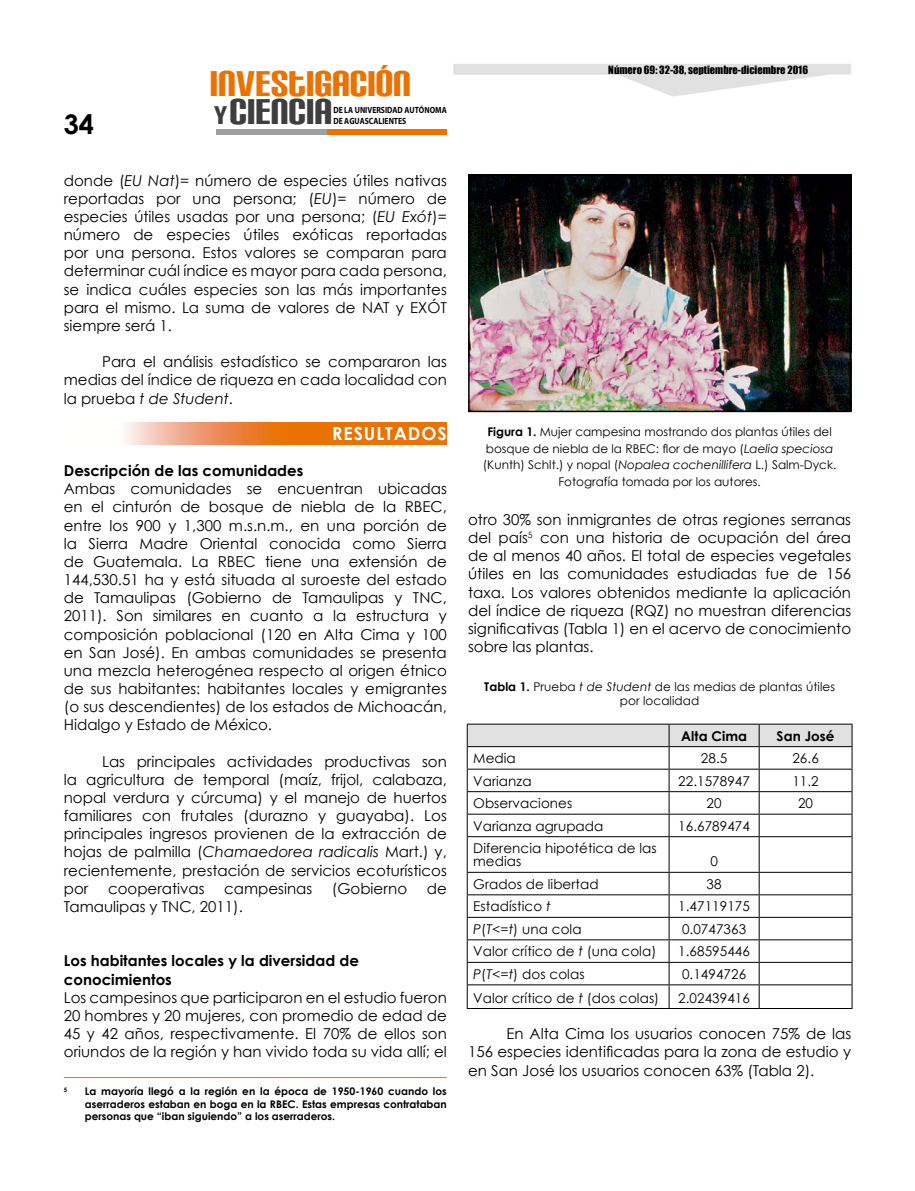
<style>
.page{position:relative;width:915px;height:1191px;background:#fff}
.page>*{position:absolute;margin:0;border:0;box-sizing:border-box;transform-origin:0 0}
.t1{font:43.05px "Carbon Block";color:#ea7200}
.t2{font:43.05px "Carbon Block";color:#3e3e3e}
.t3{font:700 27px "Century Gothic";color:#000}
.t4{font:700 18px "Century Gothic";letter-spacing:.05em;color:#fff}
.t5{font:15px/18.1px "Century Gothic";color:#000;text-align:justify}
.t6{font:700 15px/18.1px "Century Gothic";color:#000}
.t7{font:13.5px/13.5px "Century Gothic";letter-spacing:.005em;color:#000}
.t8{font:700 13.5px "Century Gothic";letter-spacing:.005em;color:#000}
.t9{font:12px/16.5px "Century Gothic";color:#000;text-align:center}
.t10{font:700 10.5px/12.6px "Century Gothic";color:#000;text-align:justify}
.t11{font:10.5px "Impact";color:#000}
.t12{font:700 9px/10.5px "Myriad Pro";color:#000;scale:.85 1}
.t13{font:700 6.15px "Century Gothic";color:#000}
.s1{font-size:30.75px}
.s2{font-style:italic}
.s3{font-weight:700}
</style>
<div class="page">
<svg style="left:453px;top:64px;width:397px;height:33px"></svg>
<div style="left:216px;top:129px;width:214px;height:6px;background:#9f9f9f"></div>
<div style="left:327px;top:129px;width:119px;height:6px;background:#ea7200"></div>
<svg style="left:124px;top:422px;width:322px;height:23px;background:#ec8939"></svg>
<hr style="left:466px;top:723px;width:202px;height:1px;background:#000">
<hr style="left:668px;top:723px;width:90px;height:1px;background:#000">
<hr style="left:758px;top:723px;width:94px;height:1px;background:#000">
<svg style="left:466px;top:724px;width:386px;height:112px"></svg>
<hr style="left:466px;top:836px;width:202px;height:1px;background:#000">
<hr style="left:466px;top:837px;width:1px;height:35px;background:#000">
<hr style="left:668px;top:836px;width:90px;height:1px;background:#000">
<hr style="left:668px;top:837px;width:1px;height:35px;background:#000">
<hr style="left:758px;top:836px;width:94px;height:1px;background:#000">
<hr style="left:758px;top:837px;width:1px;height:35px;background:#000">
<hr style="left:851px;top:837px;width:1px;height:35px;background:#000">
<hr style="left:466px;top:872px;width:202px;height:1px;background:#000">
<hr style="left:668px;top:872px;width:90px;height:1px;background:#000">
<hr style="left:758px;top:872px;width:94px;height:1px;background:#000">
<hr style="left:466px;top:894px;width:202px;height:1px;background:#000">
<hr style="left:668px;top:894px;width:90px;height:1px;background:#000">
<hr style="left:758px;top:894px;width:94px;height:1px;background:#000">
<hr style="left:466px;top:917px;width:202px;height:1px;background:#000">
<hr style="left:668px;top:917px;width:90px;height:1px;background:#000">
<hr style="left:758px;top:917px;width:94px;height:1px;background:#000">
<hr style="left:466px;top:939px;width:202px;height:1px;background:#000">
<hr style="left:668px;top:939px;width:90px;height:1px;background:#000">
<hr style="left:758px;top:939px;width:94px;height:1px;background:#000">
<hr style="left:466px;top:962px;width:202px;height:1px;background:#000">
<hr style="left:668px;top:962px;width:90px;height:1px;background:#000">
<hr style="left:758px;top:962px;width:94px;height:1px;background:#000">
<hr style="left:466px;top:984px;width:202px;height:1px;background:#000">
<svg style="left:466px;top:872px;width:1px;height:136px"></svg>
<hr style="left:668px;top:984px;width:90px;height:1px;background:#000">
<svg style="left:668px;top:872px;width:1px;height:136px"></svg>
<hr style="left:758px;top:984px;width:94px;height:1px;background:#000">
<svg style="left:758px;top:872px;width:1px;height:136px"></svg>
<svg style="left:851px;top:872px;width:1px;height:136px"></svg>
<hr style="left:466px;top:1008px;width:202px;height:1px;background:#000">
<hr style="left:668px;top:1008px;width:90px;height:1px;background:#000">
<hr style="left:758px;top:1008px;width:94px;height:1px;background:#000">
<hr style="left:64px;top:1077px;width:382px;height:1px;background:#ea7200">
<img style="left:471px;top:177px;width:376px;height:232px">
<div style="left:468px;top:174px;width:382px;height:238px;border:2px solid #000"></div>
<h2 class="t3" style="left:64px;top:107px;width:32px">34</h2>
<h1 class="t1" style="left:210px;top:62px;width:203px">INVESTIGACIÓN</h1>
<h1 class="t2" style="left:214px;top:91px;width:120px"><span class="s1">Y</span> CIENCIA</h1>
<p class="t12" style="left:333px;top:105px;width:135px">DE LA UNIVERSIDAD AUTÓNOMA<br>DE AGUASCALIENTES</p>
<p class="t5" style="left:64px;top:171px;width:384px">donde (<span class="s2">EU Nat</span>)= número de especies útiles nativas reportadas por una persona; (<span class="s2">EU</span>)= número de especies útiles usadas por una persona; (<span class="s2">EU Exót</span>)= número de especies útiles exóticas reportadas por una persona. Estos valores se comparan para determinar cuál índice es mayor para cada persona, se indica cuáles especies son las más importantes para el mismo. La suma de valores de NAT y EXÓT siempre será 1.</p>
<p class="t5" style="left:64px;top:352px;width:384px;text-indent:38px">Para el análisis estadístico se compararon las medias del índice de riqueza en cada localidad con la prueba <span class="s2">t de Student</span>.</p>
<p class="t4" style="left:332px;top:422px;width:116px">RESULTADOS</p>
<p class="t6" style="left:64px;top:461px;width:241px">Descripción de las comunidades</p>
<p class="t5" style="left:64px;top:479px;width:384px">Ambas comunidades se encuentran ubicadas en el cinturón de bosque de niebla de la RBEC, entre los 900 y 1,300 m.s.n.m., en una porción de la Sierra Madre Oriental conocida como Sierra de Guatemala. La RBEC tiene una extensión de 144,530.51 ha y está situada al suroeste del estado de Tamaulipas (Gobierno de Tamaulipas y TNC, 2011). Son similares en cuanto a la estructura y composición poblacional (120 en Alta Cima y 100 en San José). En ambas comunidades se presenta una mezcla heterogénea respecto al origen étnico de sus habitantes: habitantes locales y emigrantes (o sus descendientes) de los estados de Michoacán, Hidalgo y Estado de México.</p>
<p class="t5" style="left:64px;top:752px;width:384px;text-indent:38px">Las principales actividades productivas son la agricultura de temporal (maíz, frijol, calabaza, nopal verdura y cúrcuma) y el manejo de huertos familiares con frutales (durazno y guayaba). Los principales ingresos provienen de la extracción de hojas de palmilla (<span class="s2">Chamaedorea radicalis</span> Mart.) y, recientemente, prestación de servicios ecoturísticos por</p>
<p class="t5" style="left:108px;top:879px;width:98px">cooperativas</p>
<p class="t5" style="left:224px;top:879px;width:90px">campesinas</p>
<p class="t5" style="left:332px;top:879px;width:77px">(Gobierno</p>
<p class="t5" style="left:426px;top:879px;width:22px">de</p>
<p class="t5" style="left:64px;top:897px;width:180px">Tamaulipas y TNC, 2011).</p>
<p class="t6" style="left:64px;top:951px;width:296px">Los habitantes locales y la diversidad de conocimientos</p>
<p class="t5" style="left:64px;top:988px;width:384px">Los campesinos que participaron en el estudio fueron 20 hombres y 20 mujeres, con promedio de edad de 45 y 42 años, respectivamente. El 70% de ellos son oriundos de la región y han vivido toda su vida allí; el</p>
<p class="t13" style="left:64px;top:1085px;width:5px">5</p>
<p class="t10" style="left:85px;top:1084px;width:363px">La mayoría llegó a la región en la época de 1950-1960 cuando los aserraderos estaban en boga en la RBEC. Estas empresas contrataban personas que “iban siguiendo” a los aserraderos.</p>
<p class="t11" style="left:608px;top:63px;width:201px">Número 69: 32-38, septiembre-diciembre 2016</p>
<p class="t9" style="left:482px;top:424px;width:355px"><span class="s3">Figura 1.</span> Mujer campesina mostrando dos plantas útiles del bosque de niebla de la RBEC: flor de mayo (<span class="s2">Laelia speciosa </span>(Kunth) Schlt.) y nopal (<span class="s2">Nopalea cochenillifera</span> L.) Salm-Dyck.<br>Fotografía tomada por los autores.</p>
<p class="t5" style="left:468px;top:510px;width:384px">otro 30% son inmigrantes de otras regiones serranas del país<sup>5</sup> con una historia de ocupación del área de al menos 40 años. El total de especies vegetales útiles en las comunidades estudiadas fue de 156 taxa. Los valores obtenidos mediante la aplicación del índice de riqueza (RQZ) no muestran diferencias significativas (Tabla 1) en el acervo de conocimiento sobre las plantas.</p>
<p class="t9" style="left:484px;top:680px;width:352px;line-height:13.5px"><span class="s3">Tabla 1.</span> Prueba <span class="s2">t de Student</span> de las medias de plantas útiles por localidad</p>
<p class="t8" style="left:681px;top:727px;width:67px">Alta Cima</p>
<p class="t8" style="left:776px;top:727px;width:59px">San José</p>
<p class="t7" style="left:473px;top:751px;width:44px">Media</p>
<p class="t7" style="left:700px;top:751px;width:28px">28.5</p>
<p class="t7" style="left:792px;top:751px;width:28px">26.6</p>
<p class="t7" style="left:473px;top:774px;width:60px">Varianza</p>
<p class="t7" style="left:678px;top:774px;width:73px">22.1578947</p>
<p class="t7" style="left:792px;top:774px;width:28px">11.2</p>
<p class="t7" style="left:473px;top:796px;width:101px">Observaciones</p>
<p class="t7" style="left:706px;top:796px;width:17px">20</p>
<p class="t7" style="left:797px;top:796px;width:17px">20</p>
<p class="t7" style="left:473px;top:819px;width:132px">Varianza agrupada</p>
<p class="t7" style="left:678px;top:819px;width:73px">16.6789474</p>
<p class="t7" style="left:473px;top:841px;width:185px">Diferencia hipotética de las medias</p>
<p class="t7" style="left:710px;top:854px;width:9px">0</p>
<p class="t7" style="left:473px;top:877px;width:127px">Grados de libertad</p>
<p class="t7" style="left:706px;top:877px;width:17px">38</p>
<p class="t7" style="left:473px;top:899px;width:79px">Estadístico <span class="s2">t</span></p>
<p class="t7" style="left:678px;top:899px;width:73px">1.47119175</p>
<p class="t7" style="left:473px;top:922px;width:110px"><span class="s2">P</span>(<span class="s2">T</span>&lt;=<span class="s2">t</span>) una cola</p>
<p class="t7" style="left:681px;top:922px;width:66px">0.0747363</p>
<p class="t7" style="left:473px;top:944px;width:184px">Valor crítico de <span class="s2">t</span> (una cola)</p>
<p class="t7" style="left:678px;top:944px;width:73px">1.68595446</p>
<p class="t7" style="left:473px;top:967px;width:113px"><span class="s2">P</span>(<span class="s2">T</span>&lt;=<span class="s2">t</span>) dos colas</p>
<p class="t7" style="left:681px;top:967px;width:66px">0.1494726</p>
<p class="t7" style="left:473px;top:990px;width:187px">Valor crítico de <span class="s2">t</span> (dos colas)</p>
<p class="t7" style="left:678px;top:990px;width:73px">2.02439416</p>
<p class="t5" style="left:468px;top:1024px;width:384px;text-indent:38px">En Alta Cima los usuarios conocen 75% de las 156 especies identificadas para la zona de estudio y en San José los usuarios conocen 63% (Tabla 2).</p>
</div>
